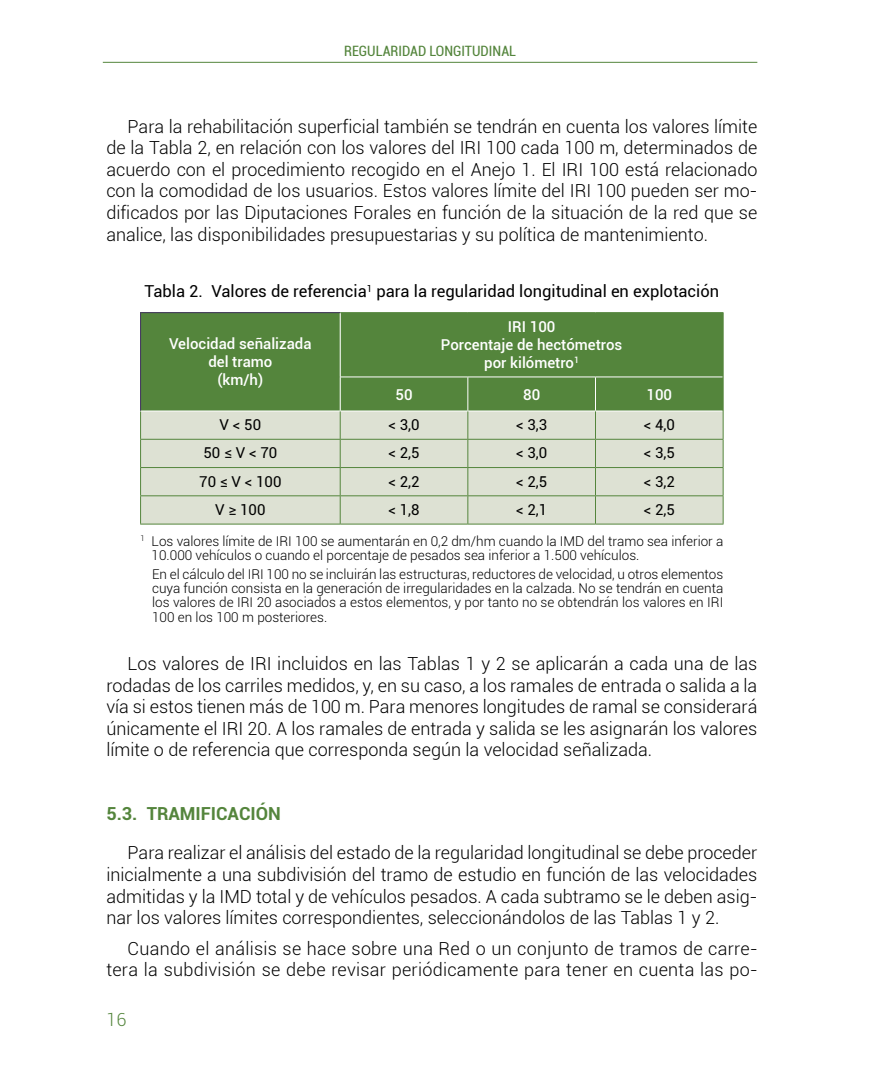
<style>
.page{position:relative;width:885px;height:1089px;background:#fff}
.page>*{position:absolute;margin:0;border:0;box-sizing:border-box;transform-origin:0 0}
.t1{font:300 18px/21.6px "Roboto";color:#000;text-align:justify}
.t2{font:700 18px "Roboto";color:#54853c}
.t3{font:300 18px "Roboto";color:#54853c}
.t4{font:16.5px "Roboto";color:#000}
.t5{font:500 15px/18px "Roboto";color:#fff;text-align:center}
.t6{font:15px "Roboto";color:#000}
.t7{font:condensed 14.25px "Roboto";color:#54853c}
.t8{font:300 13.5px/14.4px "Roboto";color:#000}
</style>
<div class="page">
<hr style="left:103px;top:62px;width:654px;height:1px;background:#54853c">
<div style="left:140px;top:313px;width:200px;height:98px;background:#54853c"></div>
<div style="left:141px;top:411px;width:199px;height:112px;background:#dde1d3"></div>
<hr style="left:140px;top:410px;width:200px;height:1px;background:#fff">
<hr style="left:140px;top:439px;width:200px;height:1px;background:#54853c">
<hr style="left:140px;top:467px;width:200px;height:1px;background:#54853c">
<hr style="left:140px;top:495px;width:200px;height:1px;background:#54853c">
<svg style="left:140px;top:411px;width:1px;height:112px"></svg>
<svg style="left:340px;top:313px;width:383px;height:210px;background:#9cb58b"></svg>
<hr style="left:140px;top:523px;width:200px;height:1px;background:#54853c">
<hr style="left:340px;top:523px;width:128px;height:1px;background:#54853c">
<hr style="left:468px;top:523px;width:127px;height:1px;background:#54853c">
<hr style="left:595px;top:523px;width:128px;height:1px;background:#54853c">
<hr style="left:140px;top:312px;width:200px;height:1px;background:#473764">
<hr style="left:140px;top:313px;width:1px;height:64px;background:#473764">
<hr style="left:140px;top:377px;width:1px;height:33px;background:#473764">
<hr style="left:340px;top:312px;width:128px;height:1px;background:#54853c">
<hr style="left:468px;top:312px;width:127px;height:1px;background:#54853c">
<hr style="left:595px;top:312px;width:128px;height:1px;background:#54853c">
<hr style="left:722px;top:313px;width:1px;height:64px;background:#54853c">
<hr style="left:722px;top:377px;width:1px;height:34px;background:#54853c">
<p class="t7" style="left:344px;top:41px;width:173px">REGULARIDAD LONGITUDINAL</p>
<p class="t1" style="left:106px;top:115px;width:652px;text-indent:21px">Para la rehabilitación superficial también se tendrán en cuenta los valores límite de la Tabla 2, en relación con los valores del IRI 100 cada 100 m, determinados de acuerdo con el procedimiento recogido en el Anejo 1. El IRI 100 está relacionado con la comodidad de los usuarios. Estos valores límite del IRI 100 pueden ser mo&shy;dificados por las Diputaciones Forales en función de la situación de la red que se analice, las disponibilidades presupuestarias y su política de mantenimiento.</p>
<p class="t4" style="left:144px;top:280px;width:576px">Tabla 2. Valores de referencia<sup>1</sup> para la regularidad longitudinal en explotación</p>
<p class="t5" style="left:169px;top:334px;width:144px">Velocidad señalizada del tramo<br>(km/h)</p>
<p class="t5" style="left:441px;top:317px;width:183px">IRI 100<br>Porcentaje de hectómetros por kilómetro<sup>1</sup></p>
<p class="t5" style="left:395px;top:385px;width:19px">50</p>
<p class="t5" style="left:523px;top:385px;width:19px">80</p>
<p class="t5" style="left:646px;top:385px;width:27px">100</p>
<p class="t6" style="left:220px;top:414px;width:43px">V &lt; 50</p>
<p class="t6" style="left:388px;top:414px;width:33px">&lt; 3,0</p>
<p class="t6" style="left:516px;top:414px;width:33px">&lt; 3,3</p>
<p class="t6" style="left:643px;top:414px;width:33px">&lt; 4,0</p>
<p class="t6" style="left:203px;top:442px;width:75px">50 ≤ V &lt; 70</p>
<p class="t6" style="left:388px;top:442px;width:33px">&lt; 2,5</p>
<p class="t6" style="left:516px;top:442px;width:33px">&lt; 3,0</p>
<p class="t6" style="left:643px;top:442px;width:33px">&lt; 3,5</p>
<p class="t6" style="left:199px;top:471px;width:84px">70 ≤ V &lt; 100</p>
<p class="t6" style="left:388px;top:471px;width:33px">&lt; 2,2</p>
<p class="t6" style="left:516px;top:471px;width:33px">&lt; 2,5</p>
<p class="t6" style="left:643px;top:471px;width:33px">&lt; 3,2</p>
<p class="t6" style="left:215px;top:499px;width:52px">V ≥ 100</p>
<p class="t6" style="left:388px;top:499px;width:33px">&lt; 1,8</p>
<p class="t6" style="left:516px;top:499px;width:33px">&lt; 2,1</p>
<p class="t6" style="left:643px;top:499px;width:33px">&lt; 2,5</p>
<p class="t8" style="left:152px;top:533px;width:573px;text-indent:-11px"><sup>1</sup> Los valores límite de IRI 100 se aumentarán en 0,2 dm/hm cuando la IMD del tramo sea inferior a<br>10.000 vehículos o cuando el porcentaje de pesados sea inferior a 1.500 vehículos.</p>
<p class="t8" style="left:152px;top:566px;width:572px;text-align:justify">En el cálculo del IRI 100 no se incluirán las estructuras, reductores de velocidad, u otros elementos cuya función consista en la generación de irregularidades en la calzada. No se tendrán en cuenta los valores de IRI 20 asociados a estos elementos, y por tanto no se obtendrán los valores en IRI 100 en los 100 m posteriores.</p>
<p class="t1" style="left:106px;top:652px;width:652px;text-indent:21px">Los valores de IRI incluidos en las Tablas 1 y 2 se aplicarán a cada una de las rodadas de los carriles medidos, y, en su caso, a los ramales de entrada o salida a la vía si estos tienen más de 100 m. Para menores longitudes de ramal se considerará únicamente el IRI 20. A los ramales de entrada y salida se les asignarán los valores límite o de referencia que corresponda según la velocidad señalizada.</p>
<p class="t2" style="left:106px;top:801px;width:176px">5.3. TRAMIFICACIÓN</p>
<p class="t1" style="left:106px;top:841px;width:652px;text-indent:21px">Para realizar el análisis del estado de la regularidad longitudinal se debe proceder inicialmente a una subdivisión del tramo de estudio en función de las velocidades admitidas y la IMD total y de vehículos pesados. A cada subtramo se le deben asig&shy;nar los valores límites correspondientes, seleccionándolos de las Tablas 1 y 2.</p>
<p class="t1" style="left:106px;top:936px;width:652px;text-align:right">Cuando el análisis se hace sobre una Red o un conjunto de tramos de carre&shy;tera la subdivisión se debe revisar periódicamente para tener en cuenta las po-</p>
<p class="t3" style="left:106px;top:1007px;width:21px">16</p>
</div>
